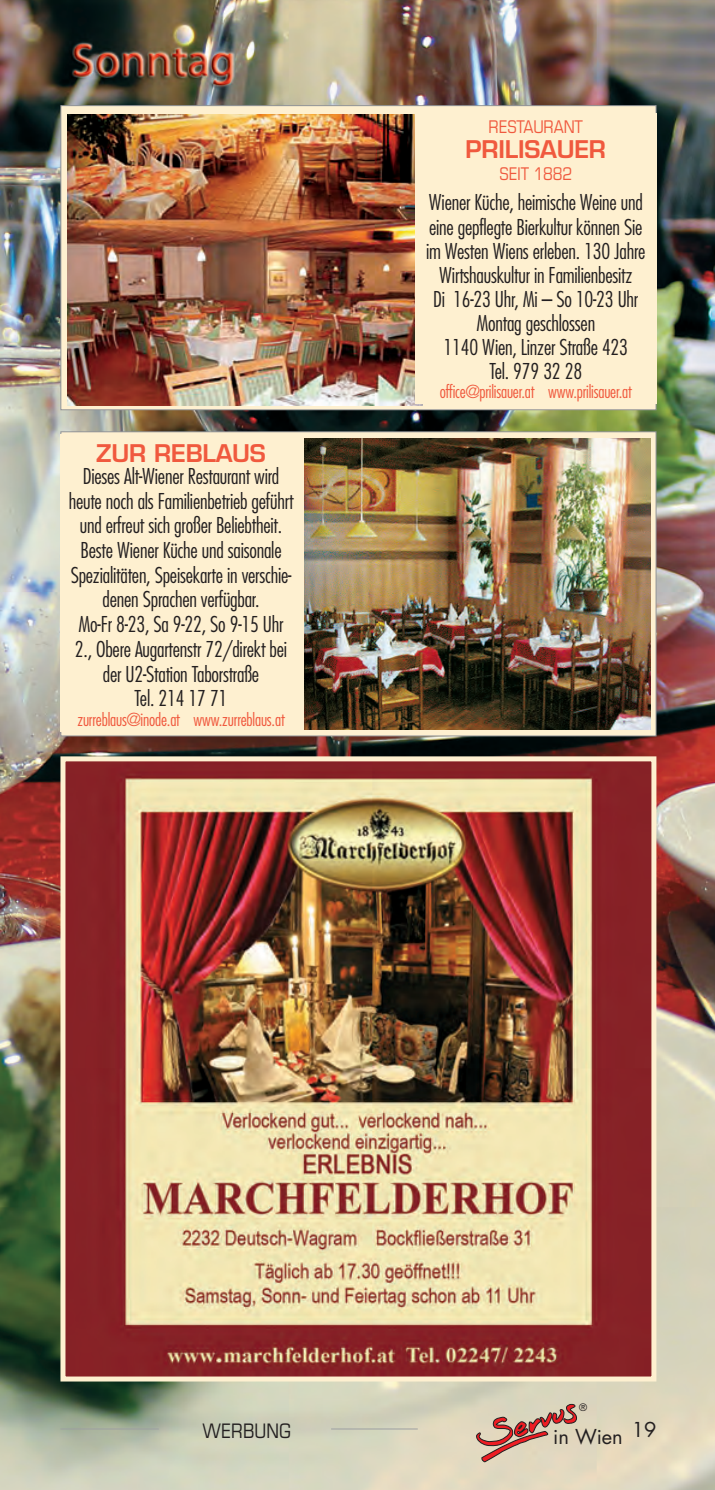
<style>
.page{position:relative;width:715px;height:1490px;background:#fff}
.page>*{position:absolute;margin:0;border:0;box-sizing:border-box;transform-origin:0 0}
.t1{font:600 23.75px "Eurostile";letter-spacing:-.01em;color:#f0593e}
.t2{font:300 condensed 21.25px/24.8px "Futura";letter-spacing:-.01em;color:#231f20;text-align:center}
.t3{font:20px "Futura";color:#231f20}
.t4{font:condensed 20px "Eurostile";color:#231f20}
.t5{font:300 condensed 17.5px "Futura";letter-spacing:-.01em;color:#f0593e}
.t6{font:condensed 17.5px "Eurostile";letter-spacing:-.01em;color:#f0593e}
.t7{font:10px "Futura";color:#231f20}
</style>
<div class="page">
<img style="left:0;top:0;width:714px;height:1489px">
<hr style="left:60px;top:1428px;width:99px;height:1px;background:#9d9fa2">
<hr style="left:331px;top:1428px;width:86px;height:1px;background:#9d9fa2">
<svg style="left:475px;top:1403px;width:106px;height:58px;background:#cead9b"></svg>
<img style="left:66px;top:762px;width:584px;height:613px">
<div style="left:60px;top:756px;width:596px;height:625px;border:5px solid #fef0d0"></div>
<div style="left:61px;top:106px;width:594px;height:303px;background:#fef0d0"></div>
<img style="left:68px;top:114px;width:354px;height:291px">
<div style="left:415px;top:113px;width:241px;height:290px;background:#fef0d0"></div>
<svg style="left:62px;top:433px;width:592px;height:301px;background:#e5d5b6"></svg>
<img style="left:304px;top:439px;width:345px;height:290px">
<div style="left:60px;top:434px;width:241px;height:297px;background:#fef0d0"></div>
<svg style="left:0;top:1486px;width:4px;height:4px"></svg>
<svg style="left:712px;top:1486px;width:3px;height:4px"></svg>
<p class="t1" style="left:96px;top:444px;width:171px">ZUR REBLAUS</p>
<p class="t2" style="left:69px;top:465px;width:226px">Dieses Alt-Wiener Restaurant wird heute noch als Familienbetrieb geführt und erfreut sich großer Beliebtheit.<br>Beste Wiener Küche und saisonale<br>Spezialitäten, Speisekarte in verschie&shy;denen Sprachen verfügbar.<br>Mo-Fr 8-23, Sa 9-22, So 9-15 Uhr<br>2., Obere Augartenstr 72/direkt bei der U2-Station Taborstraße<br>Tel. 214 17 71</p>
<p class="t5" style="left:77px;top:711px;width:209px">zurreblaus@inode.at www.zurreblaus.at</p>
<p class="t6" style="left:488px;top:120px;width:96px">RESTAURANT</p>
<p class="t1" style="left:465px;top:140px;width:142px">PRILISAUER</p>
<p class="t6" style="left:499px;top:167px;width:74px">SEIT 1882</p>
<p class="t2" style="left:426px;top:192px;width:221px;line-height:24px">Wiener Küche, heimische Weine und eine gepflegte Bierkultur können Sie im Westen Wiens erleben. 130 Jahre<br>Wirtshauskultur in Familienbesitz<br>Di 16-23 Uhr, Mi – So 10-23 Uhr<br>Montag geschlossen<br>1140 Wien, Linzer Straße 423<br>Tel. 979 32 28</p>
<p class="t5" style="left:439px;top:384px;width:193px">office@prilisauer.at www.prilisauer.at</p>
<p class="t7" style="left:579px;top:1402px;width:9px">®</p>
<p class="t4" style="left:202px;top:1422px;width:90px">WERBUNG</p>
<p class="t3" style="left:553px;top:1427px;width:71px">in Wien</p>
<p class="t3" style="left:631px;top:1420px;width:26px">19</p>
</div>
